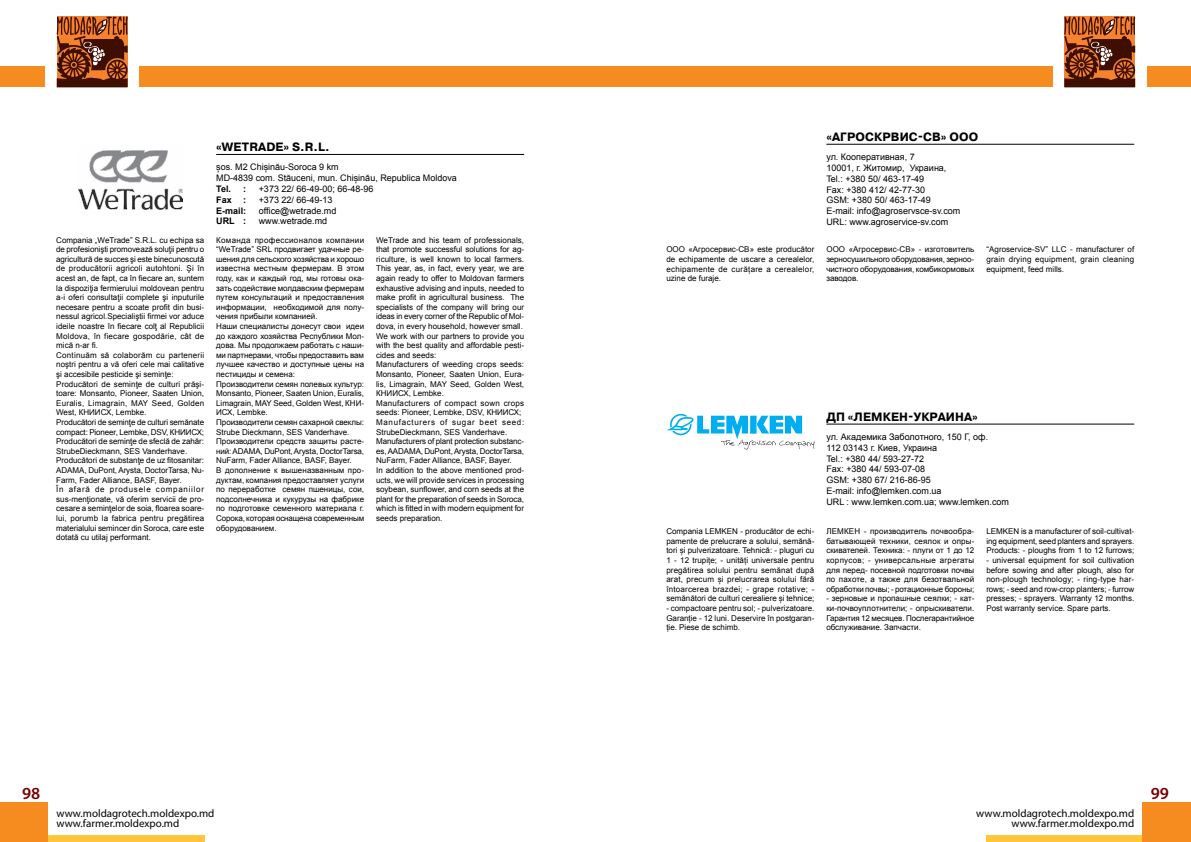
<style>
.page{position:relative;width:1191px;height:842px;background:#fff}
.page>*{position:absolute;margin:0;border:0;box-sizing:border-box;transform-origin:0 0}
.t1{font:600 17px "Myriad Pro";color:#790000}
.t2{font:700 12px "Pragmatica";letter-spacing:.01em;color:#000}
.t3{font:11px/10px "Myriad Pro";color:#000;text-align:right}
.t4{font:9px/10.8px "Arial";color:#000}
.t5{font:700 9px "Arial";color:#000}
.t6{font:8px/9.6px "Arial";color:#000;text-align:justify}
</style>
<div class="page">
<div style="left:0;top:835px;width:205px;height:7px;background:#ffc63b"></div>
<div style="left:986px;top:835px;width:205px;height:7px;background:#ffc63b"></div>
<div style="left:595px;top:66px;width:596px;height:21px;background:#f68b1f"></div>
<div style="left:0;top:66px;width:595px;height:21px;background:#f68b1f"></div>
<div style="left:1142px;top:802px;width:49px;height:40px;background:#f68b1f"></div>
<div style="left:0;top:802px;width:48px;height:40px;background:#f68b1f"></div>
<div style="left:1053px;top:14px;width:93px;height:76px;background:#fff"></div>
<div style="left:45px;top:14px;width:94px;height:76px;background:#fff"></div>
<svg style="left:1064px;top:17px;width:71px;height:70px;background:#894119"></svg>
<svg style="left:57px;top:17px;width:71px;height:70px;background:#894119"></svg>
<hr style="left:216px;top:154px;width:308px;height:1px;background:#000">
<img style="left:78px;top:150px;width:104px;height:60px">
<hr style="left:826px;top:144px;width:308px;height:1px;background:#000">
<hr style="left:826px;top:424px;width:308px;height:1px;background:#000">
<svg style="left:666px;top:414px;width:148px;height:35px"></svg>
<h2 class="t2" style="left:216px;top:140px;width:115px">«WETRADE» S.R.L.</h2>
<p class="t4" style="left:216px;top:162px;width:242px">șos. M2 Chișinău-Soroca 9 km<br>MD-4839 com. Stăuceni, mun. Chișinău, Republica Moldova</p>
<p class="t5" style="left:216px;top:183px;width:16px">Tel.</p>
<p class="t5" style="left:243px;top:183px;width:4px">:</p>
<p class="t4" style="left:259px;top:184px;width:116px">+373 22/ 66-49-00; 66-48-96</p>
<p class="t5" style="left:216px;top:194px;width:17px">Fax</p>
<p class="t5" style="left:243px;top:194px;width:4px">:</p>
<p class="t4" style="left:259px;top:194px;width:75px">+373 22/ 66-49-13</p>
<p class="t5" style="left:216px;top:204px;width:32px">E-mail:</p>
<p class="t4" style="left:259px;top:205px;width:79px">office@wetrade.md</p>
<p class="t5" style="left:216px;top:215px;width:31px">URL :</p>
<p class="t4" style="left:259px;top:216px;width:70px">www.wetrade.md</p>
<p class="t6" style="left:56px;top:235px;width:149px;text-align:left">Compania „WeTrade” S.R.L. cu echipa sa de profesionişti promovează soluţii pentru o agricultură de succes şi este binecunoscută de producătorii agricoli autohtoni. Şi în acest an, de fapt, ca în fiecare an, suntem la dispoziţia fermierului moldovean pentru a-i oferi consultaţii complete şi inputurile necesare pentru a scoate profit din busi&shy;nessul agricol.Specialiştii firmei vor aduce ideile noastre în fiecare colţ al Republicii Moldova, în fiecare gospodărie, cât de mică n-ar fi.<br>Continuăm să colaborăm cu partenerii noştri pentru a vă oferi cele mai calitative şi accesibile pesticide şi seminţe:<br>Producători de seminţe de culturi prăşi&shy;toare: Monsanto, Pioneer, Saaten Union, Euralis, Limagrain, MAY Seed, Golden West, КНИИСХ, Lembke.<br>Producători de seminţe de culturi semănate compact: Pioneer, Lembke, DSV, КНИИСХ; Producători de seminţe de sfeclă de zahăr:<br>StrubeDieckmann, SES Vanderhave.<br>Producători de substanţe de uz fitosanitar:<br>ADAMA, DuPont, Arysta, DoctorTarsa, Nu-Farm, Fader Alliance, BASF, Bayer.<br>În afară de produsele companiilor sus-menţionate, vă oferim servicii de pro&shy;cesare a seminţelor de soia, floarea soare&shy;lui, porumb la fabrica pentru pregătirea materialului semincer din Soroca, care este dotată cu utilaj performant.</p>
<p class="t6" style="left:376px;top:235px;width:150px;text-align:left">WeTrade and his team of professionals, that promote successful solutions for ag&shy;riculture, is well known to local farmers.<br>This year, as, in fact, every year, we are again ready to offer to Moldovan farmers exhaustive advising and inputs, needed to make profit in agricultural business. The specialists of the company will bring our ideas in every corner of the Republic of Mol&shy;dova, in every household, however small.<br>We work with our partners to provide you with the best quality and affordable pesti&shy;cides and seeds:<br>Manufacturers of weeding crops seeds:<br>Monsanto, Pioneer, Saaten Union, Eura&shy;lis, Limagrain, MAY Seed, Golden West, КНИИСХ, Lembke.<br>Manufacturers of compact sown crops seeds: Pioneer, Lembke, DSV, КНИИСХ; Manufacturers of sugar beet seed:<br>StrubeDieckmann, SES Vanderhave.<br>Manufacturers of plant protection substanc&shy;es, AADAMA, DuPont, Arysta, DoctorTarsa, NuFarm, Fader Alliance, BASF, Bayer.<br>In addition to the above mentioned prod&shy;ucts, we will provide services in processing soybean, sunflower, and corn seeds at the plant for the preparation of seeds in Soroca, which is fitted in with modern equipment for seeds preparation.</p>
<p class="t6" style="left:216px;top:235px;width:149px;text-align:left">Команда профессионалов компании “WeTrade” SRL продвигает удачные ре&shy;шения для сельского хозяйства и хорошо известна местным фермерам. В этом году, как и каждый год, мы готовы ока&shy;зать содействие молдавским фермерам путем консультаций и предоставления информации, необходимой для полу&shy;чения прибыли компанией.<br>Наши специалисты донесут свои идеи до каждого хозяйства Республики Мол&shy;дова. Мы продолжаем работать с наши&shy;ми партнерами, чтобы предоставить вам лучшее качество и доступные цены на пестициды и семена:<br>Производители семян полевых культур:<br>Monsanto, Pioneer, Saaten Union, Euralis, Limagrain, MAY Seed, Golden West, КНИ-ИСХ, Lembke.<br>Производители семян сахарной свеклы:<br>Strube Dieckmann, SES Vanderhave.<br>Производители средств защиты расте&shy;ний: ADAMA, DuPont, Arysta, DoctorTarsa, NuFarm, Fader Alliance, BASF, Bayer.<br>В дополнение к вышеназванным про&shy;дуктам, компания предоставляет услуги по переработке семян пшеницы, сои, подсолнечника и кукурузы на фабрике по подготовке семенного материала г.<br>Сорока, которая оснащена современным оборудованием.</p>
<p class="t6" style="left:666px;top:245px;width:149px">ООО «Агросервис-СВ» este producător de echipamente de uscare a cerealelor, echipamente de curățare a cerealelor, uzine de furaje.</p>
<p class="t6" style="left:666px;top:527px;width:149px">Compania LEMKEN - producător de echi&shy;pamente de prelucrare a solului, semănă&shy;tori și pulverizatoare. Tehnică: - pluguri cu 1 - 12 trupițe; - unități universale pentru pregătirea solului pentru semănat după arat, precum și prelucrarea solului fără întoarcerea brazdei; - grape rotative; - semănători de culturi cerealiere și tehnice;</p>
<p class="t6" style="left:666px;top:603px;width:149px">- compactoare pentru sol; - pulverizatoare.<br>Garanție - 12 luni. Deservire în postgaran&shy;ție. Piese de schimb.</p>
<h2 class="t2" style="left:826px;top:129px;width:153px">«АГРОСКРВИС-СВ» ООО</h2>
<p class="t4" style="left:826px;top:152px;width:136px">ул. Кооперативная, 7<br>10001, г. Житомир, Украина,<br>Tel.: +380 50/ 463-17-49<br>Fax: +380 412/ 42-77-30<br>GSM: +380 50/ 463-17-49<br>E-mail: info@agroservsce-sv.com<br>URL: www.agroservice-sv.com</p>
<p class="t6" style="left:826px;top:245px;width:149px">ООО «Агросервис-СВ» - изготовитель зерносушильного оборудования, зерноо&shy;чистного оборудования, комбикормовых заводов.</p>
<p class="t6" style="left:986px;top:245px;width:149px">“Agroservice-SV” LLC - manufacturer of grain drying equipment, grain cleaning equipment, feed mills.</p>
<h2 class="t2" style="left:826px;top:409px;width:153px">ДП «ЛЕМКЕН-УКРАИНА»</h2>
<p class="t4" style="left:826px;top:432px;width:184px">ул. Академика Заболотного, 150 Г, оф.<br>112 03143 г. Киев, Украина<br>Tel.: +380 44/ 593-27-72<br>Fax: +380 44/ 593-07-08<br>GSM: +380 67/ 216-86-95<br>E-mail: info@lemken.com.ua<br>URL : www.lemken.com.ua; www.lemken.com</p>
<p class="t6" style="left:826px;top:527px;width:149px">ЛЕМКЕН - производитель почвообра&shy;батывающей техники, сеялок и опры&shy;скивателей. Техника: - плуги от 1 до 12 корпусов; - универсальные агрегаты для перед- посевной подготовки почвы по пахоте, а также для безотвальной обработки почвы; - ротационные бороны;</p>
<p class="t6" style="left:826px;top:594px;width:149px">- зерновые и пропашные сеялки; - кат&shy;ки-почвоуплотнители; - опрыскиватели.<br>Гарантия 12 месяцев. Послегарантийное обслуживание. Запчасти.</p>
<p class="t6" style="left:986px;top:527px;width:149px">LEMKEN is a manufacturer of soil-cultivat&shy;ing equipment, seed planters and sprayers.<br>Products: - ploughs from 1 to 12 furrows;</p>
<p class="t6" style="left:986px;top:555px;width:149px">- universal equipment for soil cultivation before sowing and after plough, also for non-plough technology; - ring-type har&shy;rows; - seed and row-crop planters; - furrow presses; - sprayers. Warranty 12 months.<br>Post warranty service. Spare parts.</p>
<h1 class="t1" style="left:22px;top:782px;width:20px">98</h1>
<h1 class="t1" style="left:1150px;top:782px;width:20px">99</h1>
<h3 class="t3" style="left:976px;top:808px;width:159px">www.moldagrotech.moldexpo.md www.farmer.moldexpo.md</h3>
<h3 class="t3" style="left:56px;top:808px;width:159px;text-align:left">www.moldagrotech.moldexpo.md www.farmer.moldexpo.md</h3>
</div>
